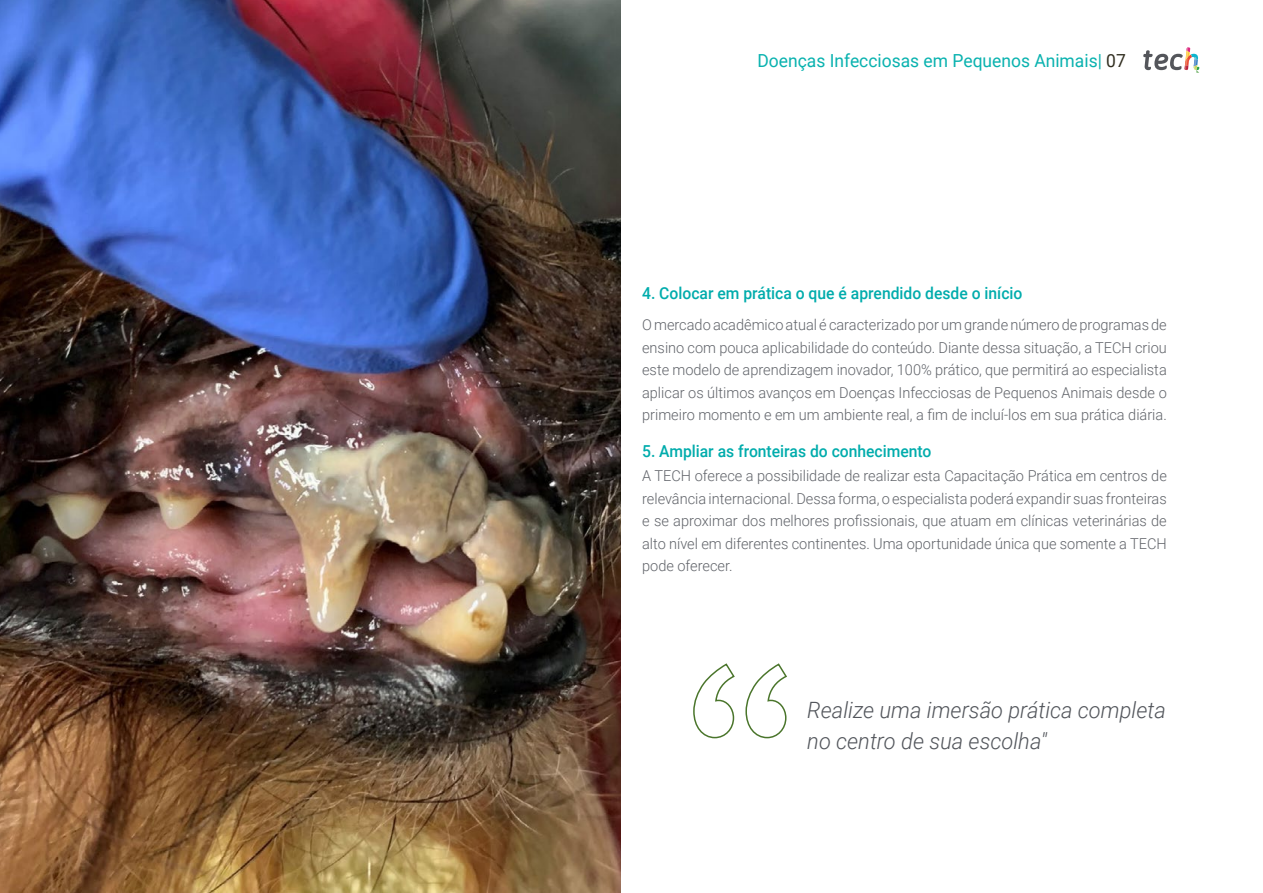
<style>
.page{position:relative;width:1263px;height:893px;background:#fff}
.page>*{position:absolute;margin:0;border:0;box-sizing:border-box;transform-origin:0 0}
.t1{font:italic 300 22.5px/31.5px "Roboto";color:#52555b}
.t2{font:18px "Roboto";color:#09b2af}
.t3{font:500 16.5px "Roboto";color:#00acac;scale:.95 1}
.t4{font:300 15px/22.5px "Roboto";color:#61646a;text-align:justify}
.s1{color:#312e20}
</style>
<div class="page">
<svg style="left:1143px;top:47px;width:56px;height:26px"></svg>
<svg style="left:693px;top:663px;width:94px;height:76px"></svg>
<img style="left:0;top:0;width:621px;height:893px">
<p class="t2" style="left:757px;top:48px;width:370px">Doenças Infecciosas em Pequenos Animais| <span class="s1">07</span></p>
<p class="t3" style="left:642px;top:282px;width:402px">4. Colocar em prática o que é aprendido desde o início</p>
<p class="t4" style="left:642px;top:313px;width:526px">O mercado acadêmico atual é caracterizado por um grande número de programas de ensino com pouca aplicabilidade do conteúdo. Diante dessa situação, a TECH criou este modelo de aprendizagem inovador, 100% prático, que permitirá ao especialista aplicar os últimos avanços em Doenças Infecciosas de Pequenos Animais desde o primeiro momento e em um ambiente real, a fim de incluí-los em sua prática diária.</p>
<p class="t3" style="left:642px;top:439px;width:306px">5. Ampliar as fronteiras do conhecimento</p>
<p class="t4" style="left:642px;top:464px;width:526px">A TECH oferece a possibilidade de realizar esta Capacitação Prática em centros de relevância internacional. Dessa forma, o especialista poderá expandir suas fronteiras e se aproximar dos melhores profissionais, que atuam em clínicas veterinárias de alto nível em diferentes continentes. Uma oportunidade única que somente a TECH pode oferecer.</p>
<h1 class="t1" style="left:807px;top:693px;width:360px">Realize uma imersão prática completa no centro de sua escolha"</h1>
</div>
